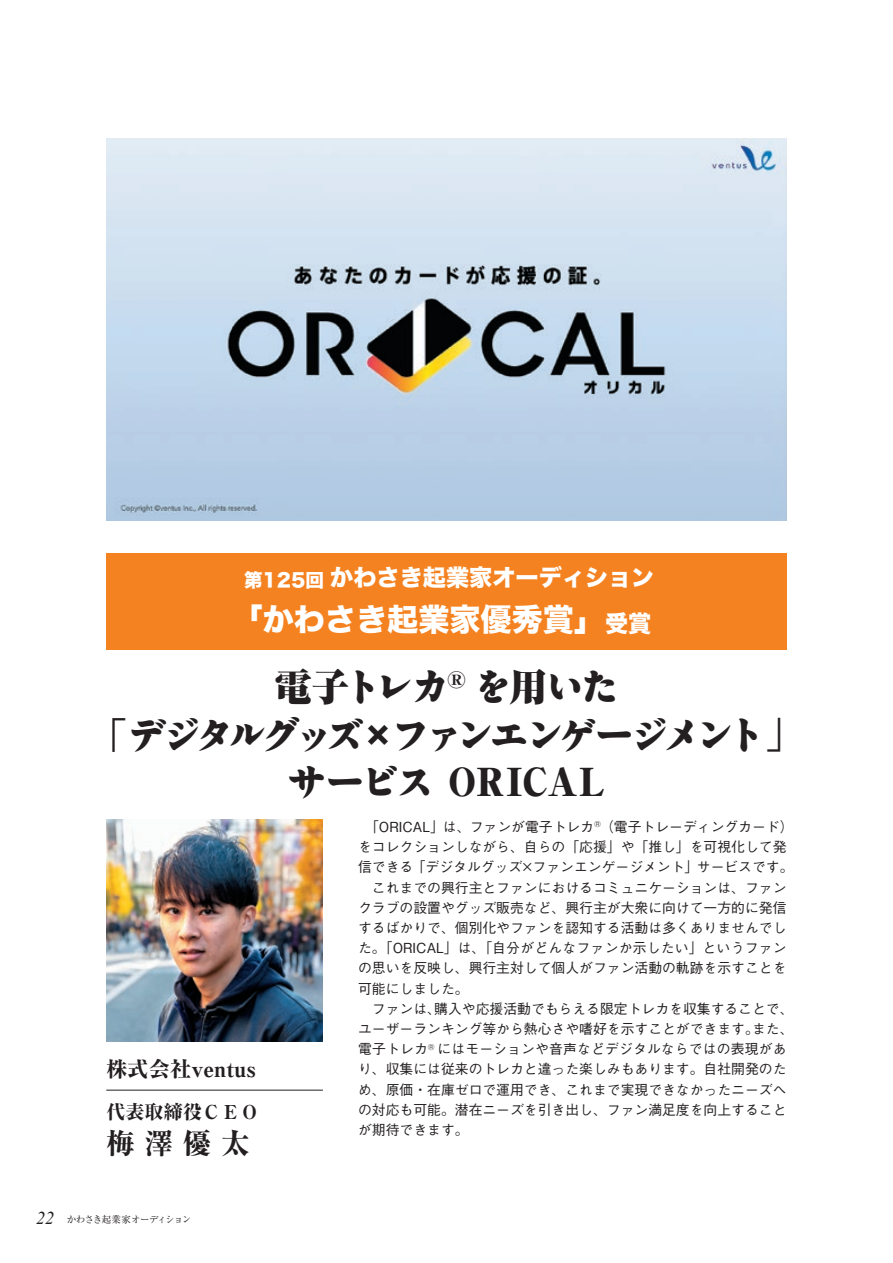
<style>
.page{position:relative;width:893px;height:1263px;background:#fff}
.page>*{position:absolute;margin:0;border:0;box-sizing:border-box;transform-origin:0 0}
.t1{font:37.2px/47.8px "Antique Std ANB";letter-spacing:-.105em;color:#231f20;text-align:center}
.t2{font:900 37.2px "Ryumin Pr 6";color:#231f20}
.t3{font:31.2px "Hira Kaku Std W8";color:#fff}
.t4{font:800 28.65px "Ryumin Pr 6";color:#231f20}
.t5{font:23.1px "Hira Kaku Std W8";color:#fff}
.t6{font:800 21.3px "Ryumin Pr 6";color:#231f20}
.t7{font:800 19.2px "Ryumin Pr 6";color:#231f20}
.t8{font:500 13.8px/20.2px "Gothic BBB Pr 6";color:#231f20}
.t9{font:9.6px "Ryumin";letter-spacing:-.06em;color:#231f20}
.s1{font-size:18.45px}
.s2{font-size:23.1px}
.s3{font-family:"Ryumin Pr 6";font-weight:900}
.s4{font-family:"Antique Std ANB";font-weight:400}
.s5{font-family:"Times New Roman";font-style:italic;font-size:18px}
</style>
<div class="page">
<img style="left:106px;top:820px;width:217px;height:221px">
<hr style="left:106px;top:1090px;width:217px;height:1px;background:#231f20">
<img style="left:106px;top:138px;width:681px;height:383px">
<div style="left:106px;top:553px;width:681px;height:96px;background:#f58220"></div>
<h3 class="t5" style="left:244px;top:564px;width:412px"><span class="s1">第125回</span> かわさき起業家オーディション</h3>
<h2 class="t3" style="left:232px;top:602px;width:421px">「かわさき起業家優秀賞」<span class="s2">受賞</span></h2>
<h1 class="t1" style="left:90px;top:659px;width:714px"><span class="s3">電子</span>トレカ<sup>®</sup> を<span class="s3">用</span>いた<br><span class="s3">「</span>デジタルグッズ<span class="s3">×</span>ファンエンゲージメント<span class="s3">」</span></h1>
<h1 class="t2" style="left:288px;top:753px;width:318px"><span class="s4">サービス</span> ORICAL</h1>
<h3 class="t6" style="left:106px;top:1052px;width:151px">株式会社ventus</h3>
<h3 class="t7" style="left:106px;top:1097px;width:155px">代表取締役ＣＥＯ</h3>
<h3 class="t4" style="left:106px;top:1121px;width:145px">梅 澤 優 太</h3>
<p class="t9" style="left:36px;top:1214px;width:157px"><span class="s5">22</span> かわさき起業家オーディション</p>
<p class="t8" style="left:358px;top:816px;width:437px">　「ORICAL」は、ファンが電子トレカ<sup>®</sup>（電子トレーディングカード）をコレクションしながら、自らの「応援」や「推し」を可視化して発信できる「デジタルグッズ×ファンエンゲージメント」サービスです。　これまでの興行主とファンにおけるコミュニケーションは、ファンクラブの設置やグッズ販売など、興行主が大衆に向けて一方的に発信するばかりで、個別化やファンを認知する活動は多くありませんでした。「ORICAL」は、「自分がどんなファンか示したい」というファンの思いを反映し、興行主対して個人がファン活動の軌跡を示すことを可能にしました。<br>　ファンは、購入や応援活動でもらえる限定トレカを収集することで、ユーザーランキング等から熱心さや嗜好を示すことができます。また、電子トレカ<sup>®</sup> にはモーションや音声などデジタルならではの表現があり、収集には従来のトレカと違った楽しみもあります。自社開発のため、原価・在庫ゼロで運用でき、これまで実現できなかったニーズへの対応も可能。潜在ニーズを引き出し、ファン満足度を向上することが期待できます。</p>
</div>
